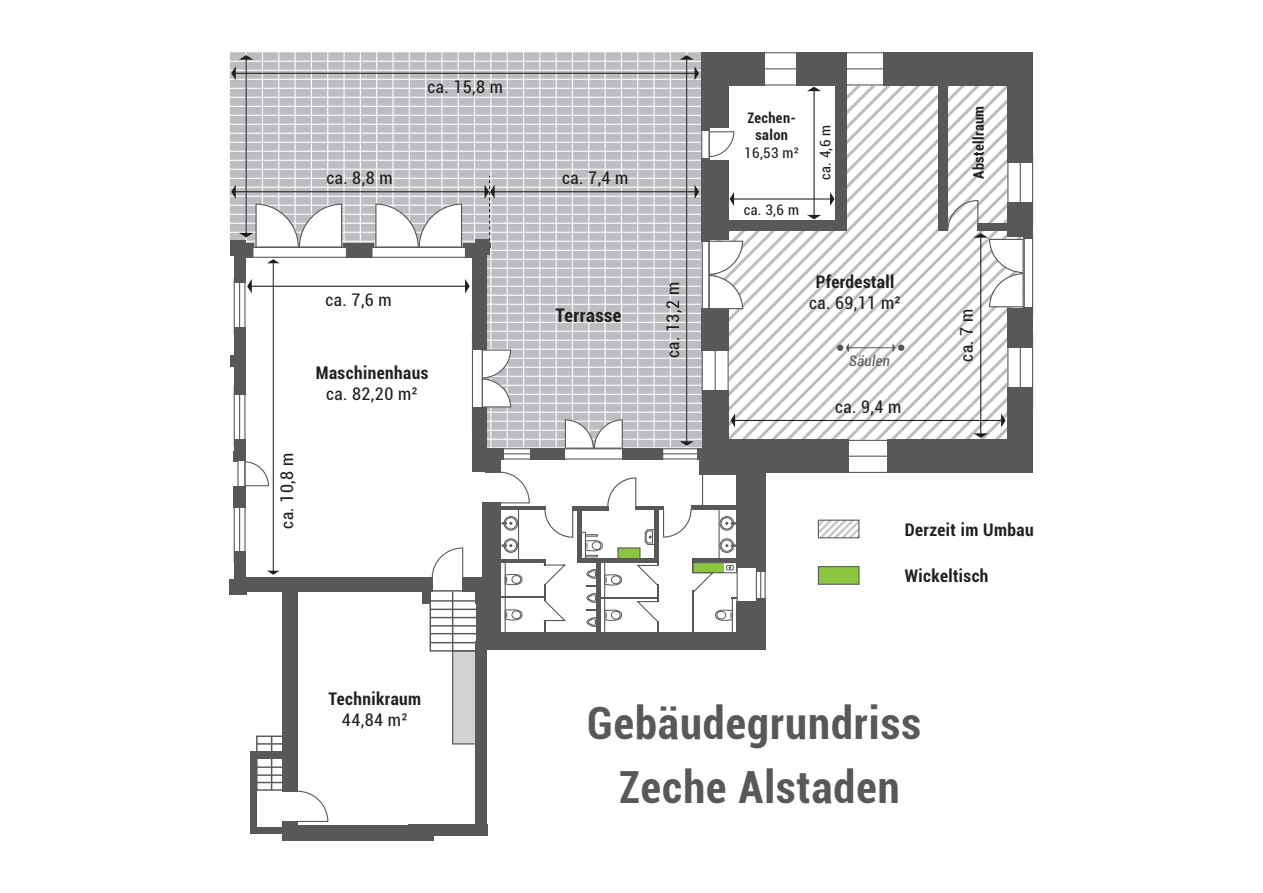
<style>
.page{position:relative;width:1263px;height:893px;background:#fff}
.page>*{position:absolute;margin:0;border:0;box-sizing:border-box;transform-origin:0 0}
.t1{font:700 condensed 44.4px/63.9px "Roboto";letter-spacing:.025em;color:#57585a;text-align:center}
.t2{font:700 condensed 18.9px "Roboto";letter-spacing:.025em;color:#231f20}
.t3{font:condensed 17.4px "Roboto";letter-spacing:.025em;color:#231f20}
.t4{font:700 condensed 17.4px "Roboto";letter-spacing:.025em;color:#231f20}
.t5{font:700 condensed 14.55px/17.4px "Roboto";letter-spacing:.025em;color:#231f20;text-align:center}
.t6{font:condensed 14.55px "Roboto";letter-spacing:.025em;color:#231f20}
.t7{font:italic condensed 14.55px "Roboto";letter-spacing:.025em;color:#57585a}
</style>
<div class="page">
<div style="left:452px;top:650px;width:32px;height:94px;background:#d1d2d4;border:1px solid #57585a"></div>
<svg style="left:230px;top:52px;width:141px;height:395px"></svg>
<hr style="left:230px;top:61px;width:471px;height:1px;background:#fff">
<hr style="left:230px;top:70px;width:471px;height:1px;background:#fff">
<hr style="left:230px;top:79px;width:471px;height:1px;background:#fff">
<hr style="left:230px;top:88px;width:471px;height:1px;background:#fff">
<hr style="left:230px;top:97px;width:471px;height:1px;background:#fff">
<hr style="left:230px;top:106px;width:471px;height:1px;background:#fff">
<hr style="left:230px;top:115px;width:471px;height:1px;background:#fff">
<hr style="left:230px;top:124px;width:471px;height:1px;background:#fff">
<hr style="left:230px;top:133px;width:471px;height:1px;background:#fff">
<hr style="left:230px;top:142px;width:475px;height:1px;background:#fff">
<hr style="left:230px;top:151px;width:471px;height:1px;background:#fff">
<hr style="left:230px;top:160px;width:471px;height:1px;background:#fff">
<hr style="left:230px;top:169px;width:471px;height:1px;background:#fff">
<hr style="left:230px;top:178px;width:471px;height:1px;background:#fff">
<hr style="left:230px;top:187px;width:471px;height:1px;background:#fff">
<hr style="left:230px;top:196px;width:471px;height:1px;background:#fff">
<hr style="left:230px;top:205px;width:471px;height:1px;background:#fff">
<hr style="left:230px;top:214px;width:471px;height:1px;background:#fff">
<hr style="left:230px;top:223px;width:471px;height:1px;background:#fff">
<hr style="left:230px;top:232px;width:471px;height:1px;background:#fff">
<hr style="left:230px;top:241px;width:471px;height:1px;background:#fff">
<hr style="left:230px;top:259px;width:471px;height:1px;background:#fff">
<hr style="left:230px;top:268px;width:471px;height:1px;background:#fff">
<hr style="left:230px;top:277px;width:471px;height:1px;background:#fff">
<hr style="left:230px;top:286px;width:471px;height:1px;background:#fff">
<hr style="left:230px;top:295px;width:471px;height:1px;background:#fff">
<hr style="left:230px;top:304px;width:471px;height:1px;background:#fff">
<hr style="left:230px;top:313px;width:472px;height:1px;background:#fff">
<hr style="left:230px;top:322px;width:472px;height:1px;background:#fff">
<hr style="left:230px;top:331px;width:472px;height:1px;background:#fff">
<hr style="left:230px;top:340px;width:472px;height:1px;background:#fff">
<hr style="left:230px;top:349px;width:472px;height:1px;background:#fff">
<hr style="left:230px;top:358px;width:472px;height:1px;background:#fff">
<hr style="left:230px;top:367px;width:472px;height:1px;background:#fff">
<hr style="left:230px;top:376px;width:472px;height:1px;background:#fff">
<hr style="left:230px;top:385px;width:472px;height:1px;background:#fff">
<hr style="left:230px;top:394px;width:472px;height:1px;background:#fff">
<hr style="left:230px;top:403px;width:472px;height:1px;background:#fff">
<hr style="left:230px;top:412px;width:472px;height:1px;background:#fff">
<hr style="left:230px;top:421px;width:472px;height:1px;background:#fff">
<hr style="left:230px;top:430px;width:472px;height:1px;background:#fff">
<hr style="left:230px;top:439px;width:472px;height:1px;background:#fff">
<hr style="left:246px;top:52px;width:1px;height:406px;background:#fff">
<hr style="left:262px;top:52px;width:1px;height:406px;background:#fff">
<hr style="left:278px;top:52px;width:1px;height:406px;background:#fff">
<hr style="left:295px;top:52px;width:1px;height:406px;background:#fff">
<hr style="left:311px;top:52px;width:1px;height:406px;background:#fff">
<hr style="left:327px;top:52px;width:1px;height:406px;background:#fff">
<hr style="left:343px;top:52px;width:2px;height:406px;background:#fff">
<hr style="left:360px;top:52px;width:1px;height:406px;background:#fff">
<div style="left:234px;top:243px;width:11px;height:40px;background:#57585a"></div>
<div style="left:230px;top:240px;width:15px;height:15px;background:#57585a"></div>
<div style="left:234px;top:327px;width:11px;height:68px;background:#57585a"></div>
<div style="left:230px;top:355px;width:7px;height:12px;background:#57585a"></div>
<div style="left:234px;top:439px;width:11px;height:22px;background:#57585a"></div>
<hr style="left:234px;top:486px;width:4px;height:21px;background:#57585a">
<div style="left:237px;top:486px;width:8px;height:21px;background:#57585a"></div>
<div style="left:234px;top:552px;width:12px;height:29px;background:#57585a"></div>
<div style="left:230px;top:579px;width:17px;height:16px;background:#57585a"></div>
<div style="left:244px;top:577px;width:189px;height:14px;background:#57585a"></div>
<hr style="left:343px;top:243px;width:31px;height:4px;background:#57585a">
<div style="left:345px;top:246px;width:28px;height:12px;background:#57585a"></div>
<svg style="left:234px;top:395px;width:11px;height:44px"></svg>
<svg style="left:234px;top:501px;width:12px;height:51px"></svg>
<svg style="left:297px;top:790px;width:32px;height:32px"></svg>
<svg style="left:237px;top:456px;width:32px;height:37px"></svg>
<div style="left:282px;top:588px;width:16px;height:204px;background:#57585a"></div>
<div style="left:282px;top:821px;width:16px;height:20px;background:#57585a"></div>
<div style="left:251px;top:827px;width:33px;height:6px;background:#57585a"></div>
<div style="left:251px;top:751px;width:6px;height:82px;background:#57585a"></div>
<div style="left:255px;top:751px;width:29px;height:8px;background:#57585a"></div>
<div style="left:256px;top:735px;width:31px;height:56px;border:1px solid #57585a"></div>
<hr style="left:256px;top:782px;width:30px;height:1px;background:#57585a">
<hr style="left:256px;top:774px;width:28px;height:2px;background:#57585a">
<hr style="left:256px;top:766px;width:29px;height:2px;background:#57585a">
<hr style="left:257px;top:743px;width:29px;height:2px;background:#57585a">
<hr style="left:271px;top:736px;width:1px;height:54px;background:#57585a">
<div style="left:298px;top:825px;width:136px;height:16px;background:#57585a"></div>
<div style="left:408px;top:825px;width:79px;height:11px;background:#57585a"></div>
<div style="left:476px;top:641px;width:11px;height:195px;background:#57585a"></div>
<hr style="left:239px;top:277px;width:1px;height:176px;background:#57585a">
<hr style="left:239px;top:501px;width:1px;height:63px;background:#57585a">
<hr style="left:235px;top:73px;width:461px;height:1px;background:#231f20">
<svg style="left:231px;top:66px;width:5px;height:14px"></svg>
<hr style="left:235px;top:191px;width:251px;height:1px;background:#231f20">
<hr style="left:246px;top:59px;width:1px;height:175px;background:#231f20">
<svg style="left:239px;top:55px;width:14px;height:5px"></svg>
<hr style="left:251px;top:286px;width:215px;height:1px;background:#231f20">
<svg style="left:234px;top:278px;width:18px;height:57px"></svg>
<hr style="left:273px;top:262px;width:1px;height:310px;background:#231f20">
<svg style="left:267px;top:571px;width:12px;height:4px"></svg>
<svg style="left:231px;top:185px;width:116px;height:78px"></svg>
<svg style="left:371px;top:52px;width:662px;height:600px"></svg>
<div style="left:818px;top:520px;width:41px;height:18px;border:1px solid #57585a"></div>
<p class="t3" style="left:427px;top:75px;width:77px">ca. 15,8 m</p>
<p class="t3" style="left:326px;top:166px;width:68px">ca. 8,8 m</p>
<p class="t3" style="left:562px;top:166px;width:68px">ca. 7,4 m</p>
<p class="t3" style="left:326px;top:288px;width:68px">ca. 7,6 m</p>
<p class="t3" style="left:275px;top:529px;width:77px;rotate:-90deg">ca. 10,8 m</p>
<p class="t4" style="left:316px;top:361px;width:114px">Maschinenhaus</p>
<p class="t3" style="left:326px;top:382px;width:93px">ca. 82,20 m²</p>
<p class="t2" style="left:555px;top:302px;width:68px">Terrasse</p>
<p class="t3" style="left:661px;top:358px;width:77px;rotate:-90deg">ca. 13,2 m</p>
<p class="t5" style="left:747px;top:108px;width:50px">Zechen&shy;salon</p>
<p class="t6" style="left:744px;top:142px;width:56px">16,53 m²</p>
<p class="t6" style="left:744px;top:200px;width:57px">ca. 3,6 m</p>
<p class="t6" style="left:815px;top:180px;width:57px;rotate:-90deg">ca. 4,6 m</p>
<p class="t4" style="left:816px;top:269px;width:80px">Pferdestall</p>
<p class="t3" style="left:809px;top:290px;width:93px">ca. 69,11 m²</p>
<p class="t7" style="left:849px;top:351px;width:42px">Säulen</p>
<p class="t3" style="left:835px;top:394px;width:68px">ca. 9,4 m</p>
<p class="t5" style="left:969px;top:179px;width:74px;rotate:-90deg">Abstellraum</p>
<p class="t3" style="left:954px;top:362px;width:54px;rotate:-90deg">ca. 7 m</p>
<p class="t4" style="left:905px;top:517px;width:130px">Derzeit im Umbau</p>
<p class="t4" style="left:905px;top:564px;width:85px">Wickeltisch</p>
<p class="t4" style="left:328px;top:686px;width:94px">Technikraum</p>
<p class="t3" style="left:342px;top:707px;width:67px">44,84 m²</p>
<h1 class="t1" style="left:587px;top:689px;width:335px">Gebäudegrundriss<br>Zeche Alstaden</h1>
</div>
